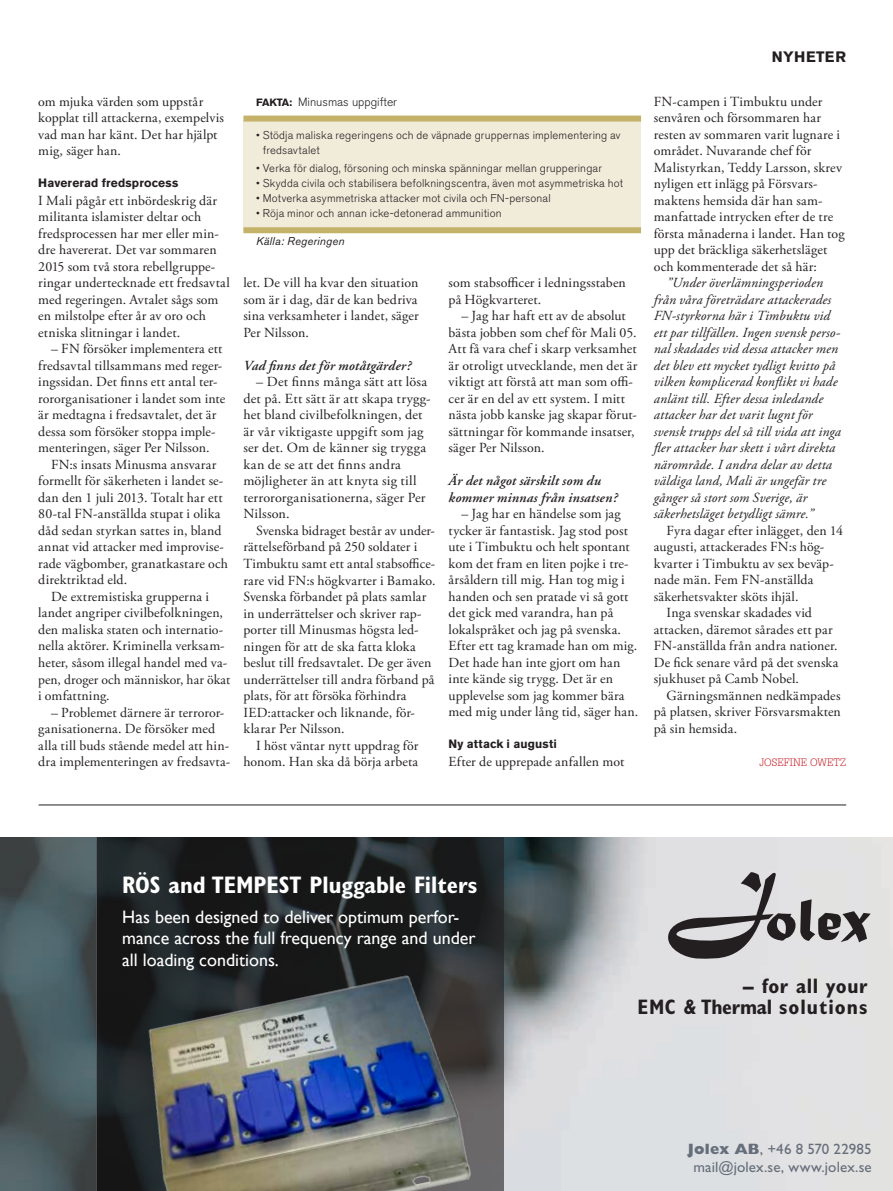
<style>
.page{position:relative;width:893px;height:1191px;background:#fff}
.page>*{position:absolute;margin:0;border:0;box-sizing:border-box;transform-origin:0 0}
.t1{font:700 condensed 24px "Gill Sans Std";color:#fff}
.t2{font:700 condensed 21px/21px "Gill Sans Std";letter-spacing:.03em;color:#231f20;text-align:right}
.t3{font:18px/21.6px "Gill Sans";color:#fff}
.t4{font:15px/18px "Gill Sans Std";letter-spacing:.005em;color:#666e7a;text-align:center}
.t5{font:700 15px "Akzidenz Grotesk BE";letter-spacing:.02em;color:#231f20}
.t6{font:13.8px/16.5px "Adobe Garamond Pro";letter-spacing:.01em;color:#231f20}
.t7{font:italic 13.8px/16.5px "Adobe Garamond Pro";letter-spacing:.01em;color:#231f20}
.t8{font:italic 600 13.8px/16.5px "Adobe Garamond";letter-spacing:.015em;color:#231f20}
.t9{font:700 12px "Akzidenz Grotesk BE";letter-spacing:.015em;color:#231f20}
.t10{font:300 12px "Akzidenz Grotesk BE";color:#231f20}
.t11{font:300 11.25px/15px "Akzidenz Grotesk BE";letter-spacing:.015em;color:#231f20}
.t12{font:italic 11.25px "Akzidenz Grotesk BE";letter-spacing:.02em;color:#231f20}
.t13{font:300 10.5px "Glypha";letter-spacing:.01em;color:#c4121a}
.s1{font-weight:700;font-size:10.5px}
.s2{font-weight:800}
</style>
<div class="page">
<div style="left:243px;top:120px;width:398px;height:110px;background:#f1ecda"></div>
<div style="left:243px;top:116px;width:398px;height:6px;background:#c4b268"></div>
<div style="left:243px;top:227px;width:398px;height:6px;background:#c4b268"></div>
<img style="left:504px;top:838px;width:389px;height:353px">
<svg style="left:667px;top:872px;width:204px;height:89px;background:#b2b1b2"></svg>
<svg style="left:97px;top:838px;width:407px;height:353px;background:#222526"></svg>
<img style="left:129px;top:961px;width:349px;height:230px">
<svg style="left:0;top:838px;width:97px;height:353px;background:#48585c"></svg>
<hr style="left:39px;top:804px;width:807px;height:1px;background:#231f20">
<p class="t6" style="left:38px;top:94px;width:187px">om mjuka värden som uppstår kopplat till attackerna, exempelvis vad man har känt. Det har hjälpt mig, säger han.</p>
<p class="t9" style="left:38px;top:176px;width:142px">Havererad fredsprocess</p>
<p class="t6" style="left:38px;top:193px;width:193px">I Mali pågår ett inbördeskrig där militanta islamister deltar och fredsprocessen har mer eller min&shy;dre havererat. Det var sommaren<br>2015 som två stora rebellgruppe&shy;ringar undertecknade ett fredsavtal med regeringen. Avtalet sågs som en milstolpe efter år av oro och etniska slitningar i landet.</p>
<p class="t6" style="left:38px;top:341px;width:189px;text-indent:13px">– FN försöker implementera ett fredsavtal tillsammans med reger&shy;ingssidan. Det finns ett antal ter&shy;rororganisationer i landet som inte är medtagna i fredsavtalet, det är dessa som försöker stoppa imple&shy;menteringen, säger Per Nilsson.</p>
<p class="t6" style="left:38px;top:457px;width:191px;text-indent:13px">FN:s insats Minusma ansvarar formellt för säkerheten i landet se&shy;dan den 1 juli 2013. Totalt har ett<br>80-tal FN-anställda stupat i olika dåd sedan styrkan sattes in, bland annat vid attacker med improvise&shy;rade vägbomber, granatkastare och direktriktad eld.</p>
<p class="t6" style="left:38px;top:589px;width:193px;text-indent:13px">De extremistiska grupperna i landet angriper civilbefolkningen, den maliska staten och internatio&shy;nella aktörer. Kriminella verksam&shy;heter, såsom illegal handel med va&shy;pen, droger och människor, har ökat i omfattning.</p>
<p class="t6" style="left:38px;top:704px;width:193px;text-indent:13px">– Problemet därnere är terroror&shy;ganisationerna. De försöker med alla till buds stående medel att hin&shy;dra implementeringen av fredsavta-</p>
<p class="t10" style="left:256px;top:95px;width:142px"><span class="s1">FAKTA:</span> Minusmas uppgifter</p>
<p class="t11" style="left:263px;top:127px;width:359px;text-indent:-7px">• Stödja maliska regeringens och de väpnade gruppernas implementering av fredsavtalet</p>
<p class="t11" style="left:256px;top:160px;width:347px">• Verka för dialog, försoning och minska spänningar mellan grupperingar</p>
<p class="t11" style="left:256px;top:175px;width:368px">• Skydda civila och stabilisera befolkningscentra, även mot asymmetriska hot</p>
<p class="t11" style="left:256px;top:190px;width:296px">• Motverka asymmetriska attacker mot civila och FN-personal</p>
<p class="t11" style="left:256px;top:205px;width:247px">• Röja minor och annan icke-detonerad ammunition</p>
<p class="t12" style="left:256px;top:235px;width:90px">Källa: Regeringen</p>
<p class="t6" style="left:243px;top:275px;width:177px;text-align:justify">let. De vill ha kvar den situation som är i dag, där de kan bedriva sina verksamheter i landet, säger Per Nilsson.</p>
<p class="t8" style="left:243px;top:358px;width:170px">Vad finns det för motåtgärder?</p>
<p class="t6" style="left:243px;top:374px;width:189px;text-indent:13px">– Det finns många sätt att lösa det på. Ett sätt är att skapa trygg&shy;het bland civilbefolkningen, det är vår viktigaste uppgift som jag ser det. Om de känner sig trygga kan de se att det finns andra möjligheter än att knyta sig till terrororganisationerna, säger Per<br>Nilsson.</p>
<p class="t6" style="left:243px;top:523px;width:194px;text-indent:13px">Svenska bidraget består av under&shy;rättelseförband på 250 soldater i Timbuktu samt ett antal stabsoffice&shy;rare vid FN:s högkvarter i Bamako.<br>Svenska förbandet på plats samlar in underrättelser och skriver rap&shy;porter till Minusmas högsta led&shy;ningen för att de ska fatta kloka beslut till fredsavtalet. De ger även underrättelser till andra förband på plats, för att försöka förhindra IED:attacker och liknande, för&shy;klarar Per Nilsson.</p>
<p class="t6" style="left:243px;top:737px;width:176px;text-align:right">I höst väntar nytt uppdrag för honom. Han ska då börja arbeta</p>
<p class="t6" style="left:449px;top:275px;width:179px">som stabsofficer i ledningsstaben på Högkvarteret.</p>
<p class="t6" style="left:449px;top:308px;width:190px;text-indent:13px">– Jag har haft ett av de absolut bästa jobben som chef för Mali 05.<br>Att få vara chef i skarp verksamhet är otroligt utvecklande, men det är viktigt att förstå att man som offi&shy;cer är en del av ett system. I mitt nästa jobb kanske jag skapar förut&shy;sättningar för kommande insatser, säger Per Nilsson.</p>
<p class="t8" style="left:449px;top:473px;width:170px">Är det något särskilt som du kommer minnas från insatsen?</p>
<p class="t6" style="left:449px;top:506px;width:191px;text-indent:13px">– Jag har en händelse som jag tycker är fantastisk. Jag stod post ute i Timbuktu och helt spontant kom det fram en liten pojke i tre&shy;årsåldern till mig. Han tog mig i handen och sen pratade vi så gott det gick med varandra, han på lokalspråket och jag på svenska.<br>Efter ett tag kramade han om mig.<br>Det hade han inte gjort om han inte kände sig trygg. Det är en upplevelse som jag kommer bära med mig under lång tid, säger han.</p>
<p class="t9" style="left:449px;top:737px;width:110px">Ny attack i augusti</p>
<p class="t6" style="left:449px;top:754px;width:177px">Efter de upprepade anfallen mot</p>
<p class="t5" style="left:772px;top:48px;width:76px">NYHETER</p>
<p class="t6" style="left:654px;top:94px;width:192px">FN-campen i Timbuktu under senvåren och försommaren har resten av sommaren varit lugnare i området. Nuvarande chef för<br>Malistyrkan, Teddy Larsson, skrev nyligen ett inlägg på Försvars&shy;maktens hemsida där han sam&shy;manfattade intrycken efter de tre första månaderna i landet. Han tog upp det bräckliga säkerhetsläget och kommenterade det så här:</p>
<p class="t7" style="left:654px;top:275px;width:189px;text-indent:13px">”Under överlämningsperioden från våra företrädare attackerades FN-styrkorna här i Timbuktu vid ett par tillfällen. Ingen svensk perso&shy;nal skadades vid dessa attacker men det blev ett mycket tydligt kvitto på vilken komplicerad konflikt vi hade anlänt till. Efter dessa inledande attacker har det varit lugnt för svensk trupps del så till vida att inga fler attacker har skett i vårt direkta närområde. I andra delar av detta väldiga land, Mali är ungefär tre gånger så stort som Sverige, är säkerhetsläget betydligt sämre.”</p>
<p class="t6" style="left:666px;top:523px;width:178px">Fyra dagar efter inlägget, den 14</p>
<p class="t6" style="left:654px;top:539px;width:172px">augusti, attackerades FN:s hög-</p>
<p class="t6" style="left:654px;top:556px;width:182px">kvarter i Timbuktu av sex beväp-</p>
<p class="t6" style="left:654px;top:572px;width:161px">nade män. Fem FN-anställda</p>
<p class="t6" style="left:654px;top:589px;width:146px">säkerhetsvakter sköts ihjäl.</p>
<p class="t6" style="left:666px;top:605px;width:147px">Inga svenskar skadades vid</p>
<p class="t6" style="left:654px;top:622px;width:180px">attacken, däremot sårades ett par</p>
<p class="t6" style="left:654px;top:638px;width:185px">FN-anställda från andra nationer.</p>
<p class="t6" style="left:654px;top:655px;width:186px">De fick senare vård på det svenska</p>
<p class="t6" style="left:654px;top:671px;width:147px">sjukhuset på Camb Nobel.</p>
<p class="t6" style="left:666px;top:688px;width:175px">Gärningsmännen nedkämpades</p>
<p class="t6" style="left:654px;top:704px;width:189px">på platsen, skriver Försvarsmakten</p>
<p class="t6" style="left:654px;top:721px;width:85px">på sin hemsida.</p>
<p class="t13" style="left:759px;top:756px;width:88px">JOSEFINE OWETZ</p>
<h1 class="t1" style="left:122px;top:870px;width:356px">RÖS and TEMPEST Pluggable Filters</h1>
<h3 class="t3" style="left:122px;top:905px;width:355px">Has been designed to deliver optimum perfor&shy;mance across the full frequency range and under all loading conditions.</h3>
<h2 class="t2" style="left:638px;top:975px;width:231px">– for all your<br>EMC &amp; Thermal solutions</h2>
<p class="t4" style="left:688px;top:1140px;width:185px"><span class="s2">Jolex AB</span>, +46 8 570 22985 mail@jolex.se, www.jolex.se</p>
</div>
